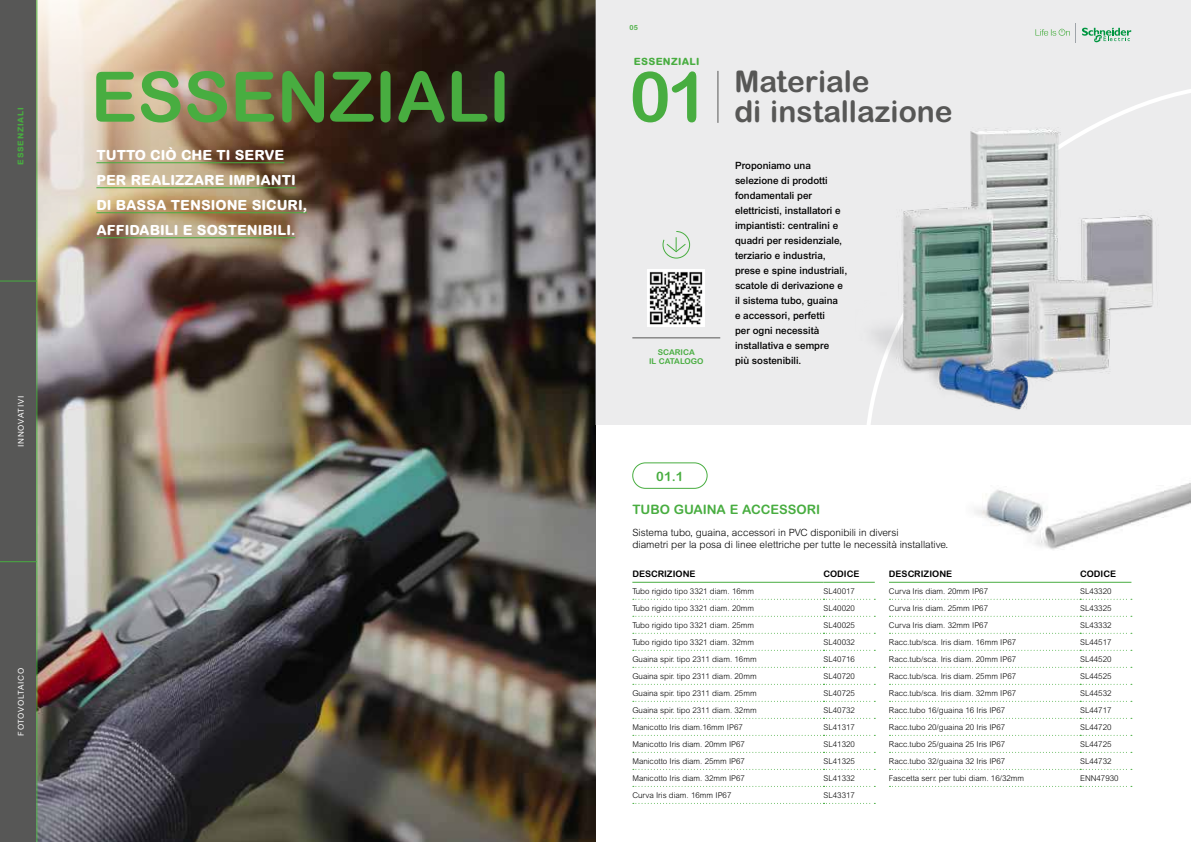
<style>
.page{position:relative;width:1191px;height:842px;background:#fff}
.page>*{position:absolute;margin:0;border:0;box-sizing:border-box;transform-origin:0 0}
.t1{font:700 69.7px "Arial Rounded MT Pro";color:#48ad40}
.t2{font:700 30px/30px "Arial Rounded MT Pro";color:#575756}
.t3{font:800 14px/25px "Arial Rounded MT Pro";color:#fff}
.t4{font:700 13px "Arial Rounded MT Pro";color:#48ad40}
.t5{font:500 10px/15px "Arial MT Std";color:#000}
.t6{font:300 10px/12px "Arial MT Std";color:#000}
.t7{font:800 10px "Arial Rounded MT Pro";letter-spacing:.03em;color:#48ad40}
.t8{font:700 9px "Arial Rounded MT Pro";color:#000}
.t9{font:300 8px "Arial Rounded MT Pro";color:#000}
.t10{font:700 8px/9px "Arial Rounded MT Pro";color:#48ad40;text-align:center}
.t11{font:8px "Arial Rounded MT Pro";letter-spacing:.07em;color:#fff}
.t12{font:800 8px "Arial Rounded MT Pro";letter-spacing:.1em;color:#48ad40}
.t13{font:8px "Arial Rounded MT Pro";letter-spacing:.1em;color:#fff}
.t14{font:700 7px "Arial Rounded MT Pro";color:#48ad40}
</style>
<div class="page">
<div style="left:0;top:0;width:595px;height:842px;background:#575756"></div>
<img style="left:37px;top:411px;width:558px;height:431px">
<div style="left:595px;top:0;width:596px;height:425px;background:#ececed"></div>
<img style="left:37px;top:0;width:558px;height:411px">
<img style="left:974px;top:483px;width:217px;height:67px">
<svg style="left:1082px;top:28px;width:49px;height:15px"></svg>
<svg style="left:1035px;top:23px;width:41px;height:20px"></svg>
<hr style="left:717px;top:71px;width:1px;height:52px;background:#575756">
<hr style="left:632px;top:337px;width:88px;height:1px;background:#575756">
<img style="left:648px;top:270px;width:56px;height:57px">
<svg style="left:662px;top:231px;width:28px;height:28px"></svg>
<hr style="left:0;top:281px;width:37px;height:1px;background:#48ad40">
<hr style="left:0;top:561px;width:37px;height:1px;background:#48ad40">
<hr style="left:96px;top:162px;width:188px;height:1px;background:#48ad40">
<hr style="left:96px;top:187px;width:200px;height:1px;background:#48ad40">
<hr style="left:96px;top:212px;width:211px;height:1px;background:#48ad40">
<hr style="left:96px;top:237px;width:199px;height:1px;background:#48ad40">
<hr style="left:889px;top:582px;width:191px;height:1px;background:#48ad40">
<hr style="left:1080px;top:582px;width:51px;height:1px;background:#48ad40">
<svg style="left:889px;top:769px;width:243px;height:1px"></svg>
<svg style="left:889px;top:599px;width:243px;height:1px"></svg>
<svg style="left:889px;top:616px;width:243px;height:1px"></svg>
<svg style="left:889px;top:633px;width:243px;height:1px"></svg>
<svg style="left:889px;top:650px;width:243px;height:1px"></svg>
<svg style="left:889px;top:667px;width:243px;height:1px"></svg>
<svg style="left:889px;top:684px;width:243px;height:1px"></svg>
<svg style="left:889px;top:701px;width:243px;height:1px"></svg>
<svg style="left:889px;top:718px;width:243px;height:1px"></svg>
<svg style="left:889px;top:735px;width:243px;height:1px"></svg>
<svg style="left:889px;top:752px;width:243px;height:1px"></svg>
<svg style="left:889px;top:786px;width:243px;height:1px"></svg>
<hr style="left:632px;top:582px;width:191px;height:1px;background:#48ad40">
<hr style="left:823px;top:582px;width:51px;height:1px;background:#48ad40">
<svg style="left:633px;top:769px;width:242px;height:1px"></svg>
<svg style="left:633px;top:599px;width:242px;height:1px"></svg>
<svg style="left:633px;top:616px;width:242px;height:1px"></svg>
<svg style="left:633px;top:633px;width:242px;height:1px"></svg>
<svg style="left:633px;top:650px;width:242px;height:1px"></svg>
<svg style="left:633px;top:667px;width:242px;height:1px"></svg>
<svg style="left:633px;top:684px;width:242px;height:1px"></svg>
<svg style="left:633px;top:701px;width:242px;height:1px"></svg>
<svg style="left:633px;top:718px;width:242px;height:1px"></svg>
<svg style="left:633px;top:735px;width:242px;height:1px"></svg>
<svg style="left:633px;top:752px;width:242px;height:1px"></svg>
<svg style="left:633px;top:786px;width:242px;height:1px"></svg>
<svg style="left:633px;top:803px;width:242px;height:1px"></svg>
<div style="left:632px;top:462px;width:75px;height:27px;border:1px solid #48ad40;border-radius:13px"></div>
<hr style="left:36px;top:0;width:1px;height:842px;background:#48ad40">
<img style="left:869px;top:127px;width:284px;height:284px">
<p class="t12" style="left:16px;top:165px;width:59px;rotate:-90deg">ESSENZIALI</p>
<p class="t13" style="left:16px;top:447px;width:53px;rotate:-90deg">INNOVATIVI</p>
<h1 class="t1" style="left:91px;top:55px;width:421px">ESSENZIALI</h1>
<h3 class="t3" style="left:96px;top:143px;width:212px">TUTTO CIÒ CHE TI SERVE<br>PER REALIZZARE IMPIANTI<br>DI BASSA TENSIONE SICURI,<br>AFFIDABILI E SOSTENIBILI.</h3>
<p class="t11" style="left:16px;top:736px;width:70px;rotate:-90deg">FOTOVOLTAICO</p>
<p class="t14" style="left:629px;top:23px;width:10px">05</p>
<p class="t7" style="left:634px;top:55px;width:67px">ESSENZIALI</p>
<h1 class="t1" style="left:629px;top:55px;width:81px">01</h1>
<p class="t10" style="left:649px;top:348px;width:56px">SCARICA<br>IL CATALOGO</p>
<h2 class="t2" style="left:734px;top:67px;width:220px">Materiale<br>di installazione</h2>
<p class="t5" style="left:735px;top:158px;width:114px">Proponiamo una selezione di prodotti fondamentali per elettricisti, installatori e impiantisti: centralini e quadri per residenziale, terziario e industria, prese e spine industriali, scatole di derivazione e il sistema tubo, guaina<br>e accessori, perfetti<br>per ogni necessità installativa e sempre<br>più sostenibili.</p>
<h3 class="t4" style="left:656px;top:468px;width:29px">01.1</h3>
<h3 class="t4" style="left:632px;top:501px;width:189px">TUBO GUAINA E ACCESSORI</h3>
<p class="t6" style="left:632px;top:526px;width:317px">Sistema tubo, guaina, accessori in PVC disponibili in diversi<br>diametri per la posa di linee elettriche per tutte le necessità installative.</p>
<p class="t8" style="left:889px;top:568px;width:65px">DESCRIZIONE</p>
<p class="t8" style="left:1080px;top:568px;width:37px">CODICE</p>
<p class="t9" style="left:889px;top:586px;width:101px">Curva Iris diam. 20mm IP67</p>
<p class="t9" style="left:1080px;top:586px;width:33px">SL43320</p>
<p class="t9" style="left:889px;top:603px;width:101px">Curva Iris diam. 25mm IP67</p>
<p class="t9" style="left:1080px;top:603px;width:33px">SL43325</p>
<p class="t9" style="left:889px;top:620px;width:101px">Curva Iris diam. 32mm IP67</p>
<p class="t9" style="left:1080px;top:620px;width:33px">SL43332</p>
<p class="t9" style="left:889px;top:637px;width:129px">Racc.tub/sca. Iris diam. 16mm IP67</p>
<p class="t9" style="left:1080px;top:637px;width:33px">SL44517</p>
<p class="t9" style="left:889px;top:654px;width:129px">Racc.tub/sca. Iris diam. 20mm IP67</p>
<p class="t9" style="left:1080px;top:654px;width:33px">SL44520</p>
<p class="t9" style="left:889px;top:671px;width:129px">Racc.tub/sca. Iris diam. 25mm IP67</p>
<p class="t9" style="left:1080px;top:671px;width:33px">SL44525</p>
<p class="t9" style="left:889px;top:688px;width:129px">Racc.tub/sca. Iris diam. 32mm IP67</p>
<p class="t9" style="left:1080px;top:688px;width:33px">SL44532</p>
<p class="t9" style="left:889px;top:705px;width:118px">Racc.tubo 16/guaina 16 Iris IP67</p>
<p class="t9" style="left:1080px;top:705px;width:33px">SL44717</p>
<p class="t9" style="left:889px;top:722px;width:118px">Racc.tubo 20/guaina 20 Iris IP67</p>
<p class="t9" style="left:1080px;top:722px;width:33px">SL44720</p>
<p class="t9" style="left:889px;top:739px;width:118px">Racc.tubo 25/guaina 25 Iris IP67</p>
<p class="t9" style="left:1080px;top:739px;width:33px">SL44725</p>
<p class="t9" style="left:889px;top:756px;width:118px">Racc.tubo 32/guaina 32 Iris IP67</p>
<p class="t9" style="left:1080px;top:756px;width:33px">SL44732</p>
<p class="t9" style="left:889px;top:773px;width:137px">Fascetta serr. per tubi diam. 16/32mm</p>
<p class="t9" style="left:1080px;top:773px;width:40px">ENN47930</p>
<p class="t8" style="left:632px;top:568px;width:65px">DESCRIZIONE</p>
<p class="t8" style="left:823px;top:568px;width:37px">CODICE</p>
<p class="t9" style="left:632px;top:586px;width:123px">Tubo rigido tipo 3321 diam. 16mm</p>
<p class="t9" style="left:823px;top:586px;width:33px">SL40017</p>
<p class="t9" style="left:632px;top:603px;width:123px">Tubo rigido tipo 3321 diam. 20mm</p>
<p class="t9" style="left:823px;top:603px;width:33px">SL40020</p>
<p class="t9" style="left:632px;top:620px;width:123px">Tubo rigido tipo 3321 diam. 25mm</p>
<p class="t9" style="left:823px;top:620px;width:33px">SL40025</p>
<p class="t9" style="left:632px;top:637px;width:123px">Tubo rigido tipo 3321 diam. 32mm</p>
<p class="t9" style="left:823px;top:637px;width:33px">SL40032</p>
<p class="t9" style="left:632px;top:654px;width:126px">Guaina spir. tipo 2311 diam. 16mm</p>
<p class="t9" style="left:823px;top:654px;width:33px">SL40716</p>
<p class="t9" style="left:632px;top:671px;width:126px">Guaina spir. tipo 2311 diam. 20mm</p>
<p class="t9" style="left:823px;top:671px;width:33px">SL40720</p>
<p class="t9" style="left:632px;top:688px;width:126px">Guaina spir. tipo 2311 diam. 25mm</p>
<p class="t9" style="left:823px;top:688px;width:33px">SL40725</p>
<p class="t9" style="left:632px;top:705px;width:126px">Guaina spir. tipo 2311 diam. 32mm</p>
<p class="t9" style="left:823px;top:705px;width:33px">SL40732</p>
<p class="t9" style="left:632px;top:722px;width:112px">Manicotto Iris diam.16mm IP67</p>
<p class="t9" style="left:823px;top:722px;width:33px">SL41317</p>
<p class="t9" style="left:632px;top:739px;width:114px">Manicotto Iris diam. 20mm IP67</p>
<p class="t9" style="left:823px;top:739px;width:33px">SL41320</p>
<p class="t9" style="left:632px;top:756px;width:114px">Manicotto Iris diam. 25mm IP67</p>
<p class="t9" style="left:823px;top:756px;width:33px">SL41325</p>
<p class="t9" style="left:632px;top:773px;width:114px">Manicotto Iris diam. 32mm IP67</p>
<p class="t9" style="left:823px;top:773px;width:33px">SL41332</p>
<p class="t9" style="left:632px;top:790px;width:101px">Curva Iris diam. 16mm IP67</p>
<p class="t9" style="left:823px;top:790px;width:33px">SL43317</p>
</div>
